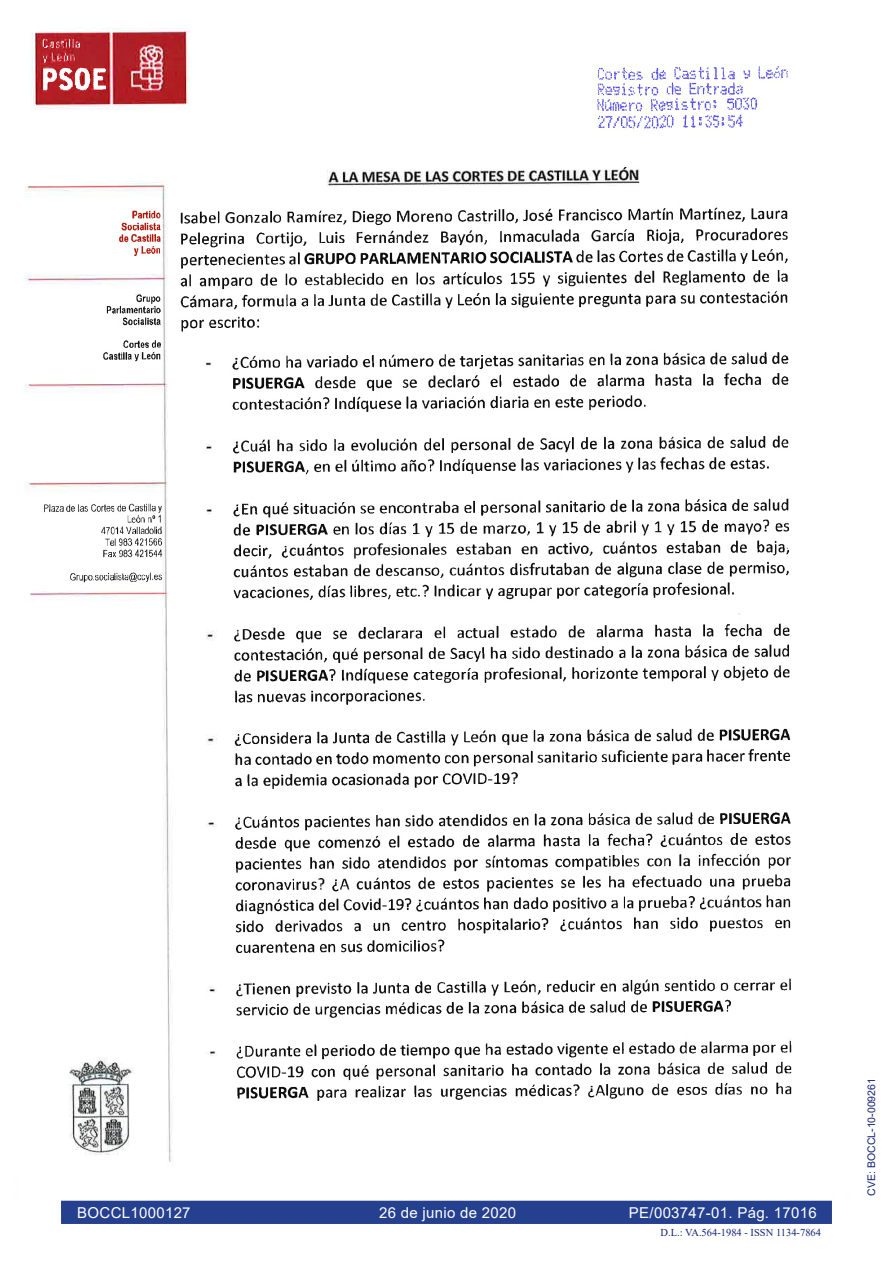
<style>
.page{position:relative;width:893px;height:1263px;background:#fff}
.page>*{position:absolute;margin:0;border:0;box-sizing:border-box;transform-origin:0 0}
.E_CVE{font:15px "Arial";letter-spacing:.02em;color:#fff}
.t1{font:10.5px "Times New Roman";color:#132477}
.t2{font:10.5px "Arial";color:#132477}
</style>
<div class="page">
<div style="left:60px;top:1200px;width:773px;height:25px;background:#25408f"></div>
<div style="left:60px;top:1199px;width:773px;height:26px;border:2px solid #fff"></div>
<img style="left:25px;top:27px;width:808px;height:1173px">
<img style="left:42px;top:38px;width:63px;height:52px">
<img style="left:595px;top:66px;width:194px;height:63px">
<img style="left:42px;top:167px;width:750px;height:933px">
<p class="E_CVE" style="left:77px;top:1202px;width:115px">BOCCL1000127</p>
<p class="E_CVE" style="left:379px;top:1202px;width:139px">26 de junio de 2020</p>
<p class="E_CVE" style="left:629px;top:1202px;width:189px">PE/003747-01. Pág. 17016</p>
<p class="t1" style="left:661px;top:1225px;width:162px">D.L.: VA.564-1984 - ISSN 1134-7864</p>
<p class="t2" style="left:864px;top:1195px;width:119px;rotate:-90deg">CVE: BOCCL-10-009261</p>
</div>
